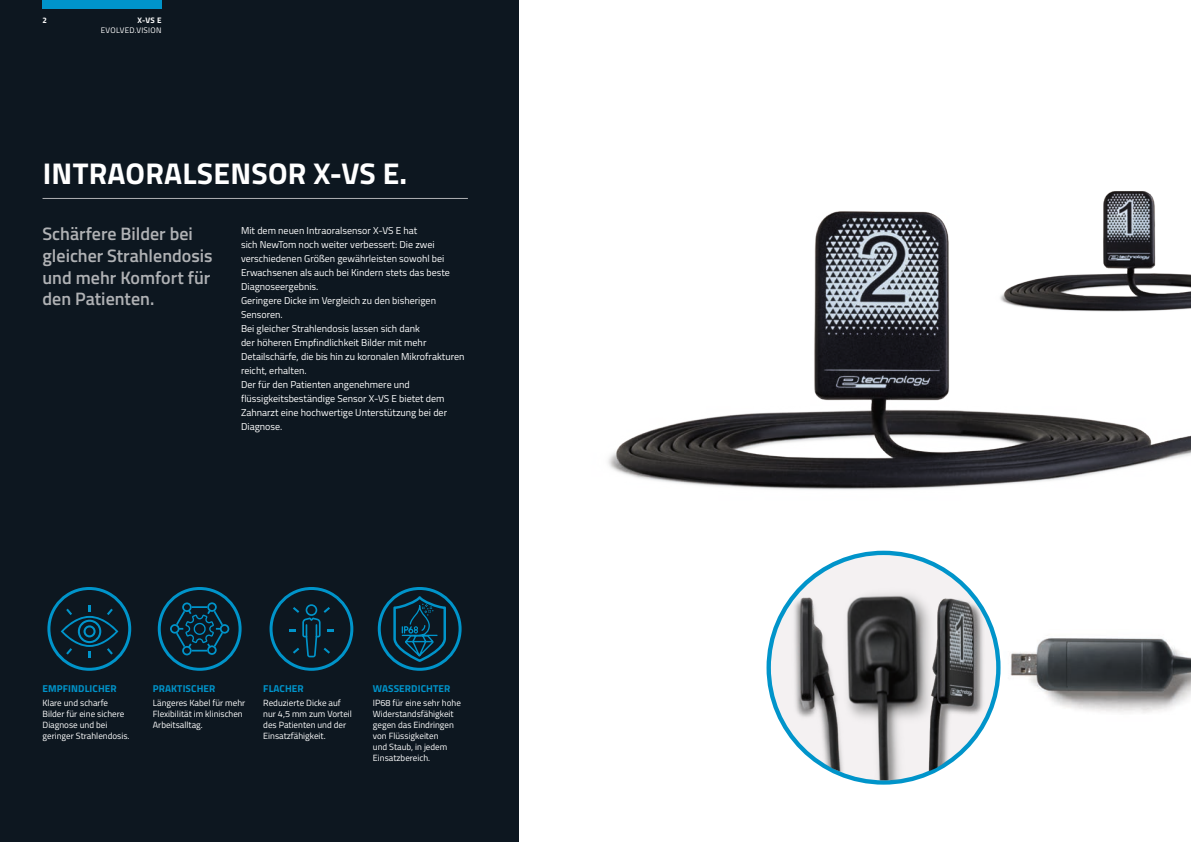
<style>
.page{position:relative;width:1191px;height:842px;background:#fff}
.page>*{position:absolute;margin:0;border:0;box-sizing:border-box;transform-origin:0 0}
.t1{font:700 30px "Titillium";letter-spacing:.01em;color:#fff}
.t2{font:600 18px/21.6px "Titillium";color:#b0b2b5}
.t3{font:10px/14px "Titillium";color:#fff}
.t4{font:700 10px "Titillium";letter-spacing:.01em;color:#0094ca}
.t5{font:9px/11px "Titillium";color:#fff}
.t6{font:8px "Titillium";letter-spacing:.04em;color:#fff}
.t7{font:700 8px "Titillium";color:#fff}
</style>
<div class="page">
<div style="left:0;top:0;width:519px;height:842px;background:#0d1720"></div>
<hr style="left:43px;top:198px;width:425px;height:1px;background:#b0b2b5">
<div style="left:43px;top:0;width:119px;height:9px;background:#0094ca"></div>
<img style="left:1010px;top:638px;width:181px;height:75px">
<img style="left:608px;top:211px;width:583px;height:365px">
<img style="left:991px;top:191px;width:200px;height:163px">
<svg style="left:768px;top:553px;width:230px;height:229px;fill:#f4f1f2"></svg>
<img style="left:839px;top:582px;width:103px;height:198px">
<img style="left:778px;top:587px;width:67px;height:186px">
<img style="left:915px;top:590px;width:71px;height:187px">
<div style="left:269px;top:587px;width:84px;height:84px;border:3px solid #0094ca;border-radius:50%"></div>
<svg style="left:289px;top:604px;width:44px;height:53px"></svg>
<div style="left:47px;top:587px;width:84px;height:84px;border:3px solid #0094ca;border-radius:50%"></div>
<svg style="left:61px;top:605px;width:57px;height:53px"></svg>
<div style="left:158px;top:587px;width:84px;height:84px;border:3px solid #0094ca;border-radius:50%"></div>
<svg style="left:170px;top:602px;width:59px;height:53px"></svg>
<svg style="left:392px;top:589px;width:55px;height:74px"></svg>
<div style="left:378px;top:587px;width:83px;height:84px;border:3px solid #0094ca;border-radius:50%"></div>
<p class="t7" style="left:43px;top:14px;width:6px">2</p>
<p class="t7" style="left:137px;top:14px;width:26px">X-VS E</p>
<p class="t6" style="left:101px;top:24px;width:62px">EVOLVED.VISION</p>
<h1 class="t1" style="left:43px;top:151px;width:366px">INTRAORALSENSOR X-VS E.</h1>
<h2 class="t2" style="left:43px;top:222px;width:172px">Schärfere Bilder bei gleicher Strahlendosis und mehr Komfort für den Patienten.</h2>
<p class="t3" style="left:241px;top:223px;width:225px">Mit dem neuen Intraoralsensor X-VS E hat<br>sich NewTom noch weiter verbessert: Die zwei verschiedenen Größen gewährleisten sowohl bei Erwachsenen als auch bei Kindern stets das beste Diagnoseergebnis.<br>Geringere Dicke im Vergleich zu den bisherigen Sensoren.<br>Bei gleicher Strahlendosis lassen sich dank<br>der höheren Empfindlichkeit Bilder mit mehr Detailschärfe, die bis hin zu koronalen Mikrofrakturen reicht, erhalten.<br>Der für den Patienten angenehmere und flüssigkeitsbeständige Sensor X-VS E bietet dem Zahnarzt eine hochwertige Unterstützung bei der Diagnose.</p>
<p class="t4" style="left:43px;top:681px;width:76px">EMPFINDLICHER</p>
<p class="t5" style="left:43px;top:697px;width:89px">Klare und scharfe<br>Bilder für eine sichere<br>Diagnose und bei geringer Strahlendosis.</p>
<p class="t4" style="left:153px;top:681px;width:64px">PRAKTISCHER</p>
<p class="t5" style="left:153px;top:697px;width:94px">Längeres Kabel für mehr<br>Flexibilität im klinischen<br>Arbeitsalltag.</p>
<p class="t4" style="left:263px;top:681px;width:42px">FLACHER</p>
<p class="t5" style="left:263px;top:697px;width:90px">Reduzierte Dicke auf nur 4,5 mm zum Vorteil des Patienten und der<br>Einsatzfähigkeit.</p>
<p class="t4" style="left:373px;top:681px;width:79px">WASSERDICHTER</p>
<p class="t5" style="left:373px;top:697px;width:89px">IP68 für eine sehr hohe<br>Widerstandsfähigkeit gegen das Eindringen von Flüssigkeiten<br>und Staub, in jedem<br>Einsatzbereich.</p>
</div>
